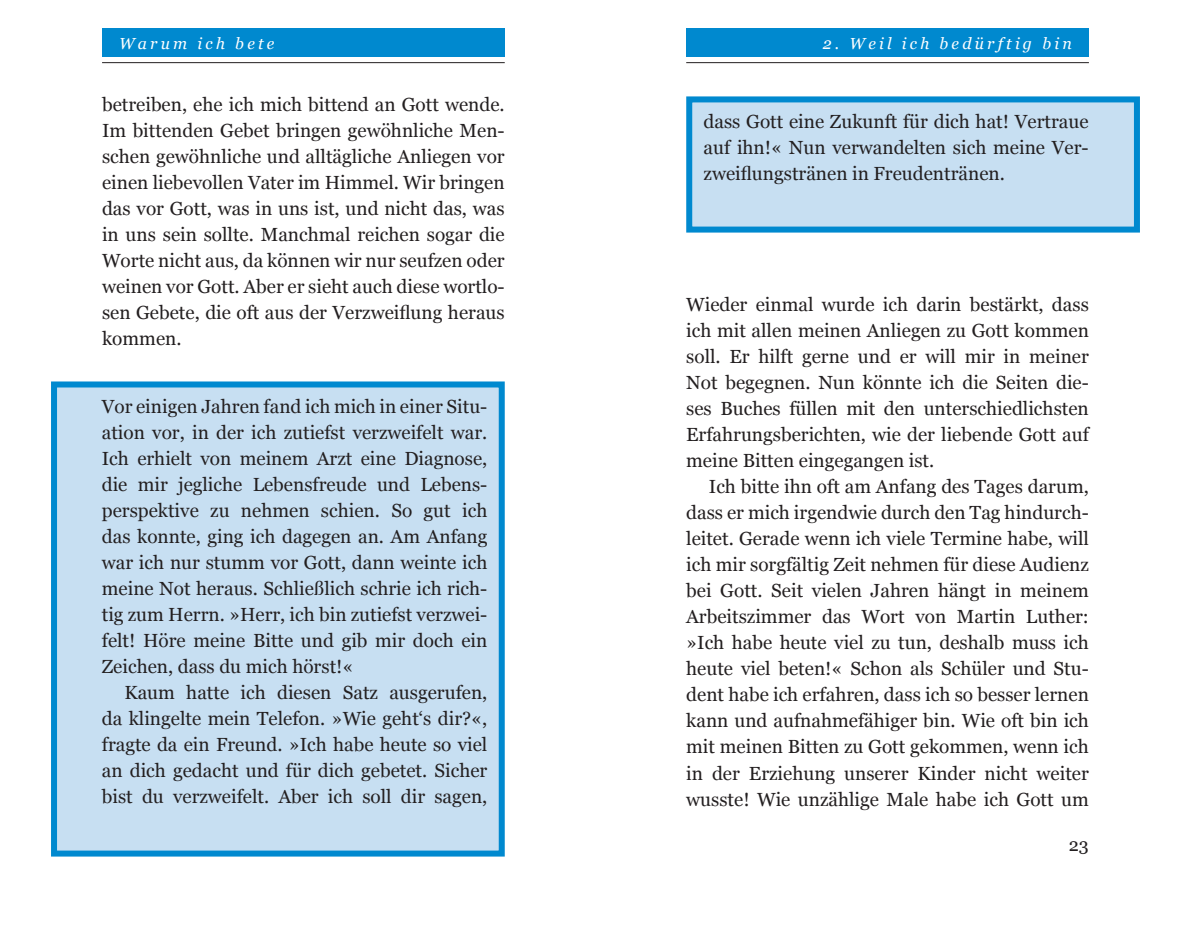
<style>
.page{position:relative;width:1191px;height:936px;background:#fff}
.page>*{position:absolute;margin:0;border:0;box-sizing:border-box;transform-origin:0 0}
.t1{font:19px/26px "Georgia";color:#231f20;text-align:justify}
.t2{font:18px "Georgia";color:#231f20}
.t3{font:italic 16px "Georgia";letter-spacing:.2em;color:#fff}
</style>
<div class="page">
<hr style="left:102px;top:62px;width:403px;height:1px;background:#231f20">
<div style="left:102px;top:28px;width:403px;height:29px;background:#0089cf"></div>
<hr style="left:686px;top:62px;width:403px;height:1px;background:#231f20">
<div style="left:686px;top:28px;width:403px;height:29px;background:#0089cf"></div>
<div style="left:54px;top:384px;width:448px;height:469px;background:#c7dff2"></div>
<div style="left:51px;top:381px;width:454px;height:475px;border:6px solid #0089cf"></div>
<div style="left:689px;top:99px;width:448px;height:130px;background:#c7dff2"></div>
<div style="left:686px;top:96px;width:454px;height:136px;border:6px solid #0089cf"></div>
<p class="t3" style="left:119px;top:34px;width:157px">Warum ich bete</p>
<p class="t1" style="left:102px;top:91px;width:404px">betreiben, ehe ich mich bittend an Gott wende.<br>Im bittenden Gebet bringen gewöhnliche Men&shy;schen gewöhnliche und alltägliche Anliegen vor einen liebevollen Vater im Himmel. Wir bringen das vor Gott, was in uns ist, und nicht das, was in uns sein sollte. Manchmal reichen sogar die Worte nicht aus, da können wir nur seufzen oder weinen vor Gott. Aber er sieht auch diese wortlo&shy;sen Gebete, die oft aus der Verzweiflung heraus kommen.</p>
<p class="t1" style="left:102px;top:393px;width:387px">Vor einigen Jahren fand ich mich in einer Situ&shy;ation vor, in der ich zutiefst verzweifelt war.<br>Ich erhielt von meinem Arzt eine Diagnose, die mir jegliche Lebensfreude und Lebens&shy;perspektive zu nehmen schien. So gut ich das konnte, ging ich dagegen an. Am Anfang war ich nur stumm vor Gott, dann weinte ich meine Not heraus. Schließlich schrie ich rich&shy;tig zum Herrn. »Herr, ich bin zutiefst verzwei&shy;felt! Höre meine Bitte und gib mir doch ein Zeichen, dass du mich hörst!«</p>
<p class="t1" style="left:102px;top:679px;width:387px;text-indent:23px">Kaum hatte ich diesen Satz ausgerufen, da klingelte mein Telefon. »Wie geht‘s dir?«, fragte da ein Freund. »Ich habe heute so viel an dich gedacht und für dich gebetet. Sicher bist du verzweifelt. Aber ich soll dir sagen,</p>
<p class="t3" style="left:823px;top:34px;width:250px">2. Weil ich bedürftig bin</p>
<p class="t1" style="left:703px;top:108px;width:386px">dass Gott eine Zukunft für dich hat! Vertraue auf ihn!« Nun verwandelten sich meine Ver&shy;zweiflungstränen in Freudentränen.</p>
<p class="t1" style="left:686px;top:291px;width:404px">Wieder einmal wurde ich darin bestärkt, dass ich mit allen meinen Anliegen zu Gott kommen soll. Er hilft gerne und er will mir in meiner Not begegnen. Nun könnte ich die Seiten die&shy;ses Buches füllen mit den unterschiedlichsten Erfahrungsberichten, wie der liebende Gott auf meine Bitten eingegangen ist.</p>
<p class="t1" style="left:686px;top:473px;width:404px;text-indent:23px">Ich bitte ihn oft am Anfang des Tages darum, dass er mich irgendwie durch den Tag hindurch&shy;leitet. Gerade wenn ich viele Termine habe, will ich mir sorgfältig Zeit nehmen für diese Audienz bei Gott. Seit vielen Jahren hängt in meinem Arbeitszimmer das Wort von Martin Luther: »Ich habe heute viel zu tun, deshalb muss ich heute viel beten!« Schon als Schüler und Stu&shy;dent habe ich erfahren, dass ich so besser lernen kann und aufnahmefähiger bin. Wie oft bin ich mit meinen Bitten zu Gott gekommen, wenn ich in der Erziehung unserer Kinder nicht weiter wusste! Wie unzählige Male habe ich Gott um</p>
<p class="t2" style="left:1069px;top:834px;width:21px">23</p>
</div>
